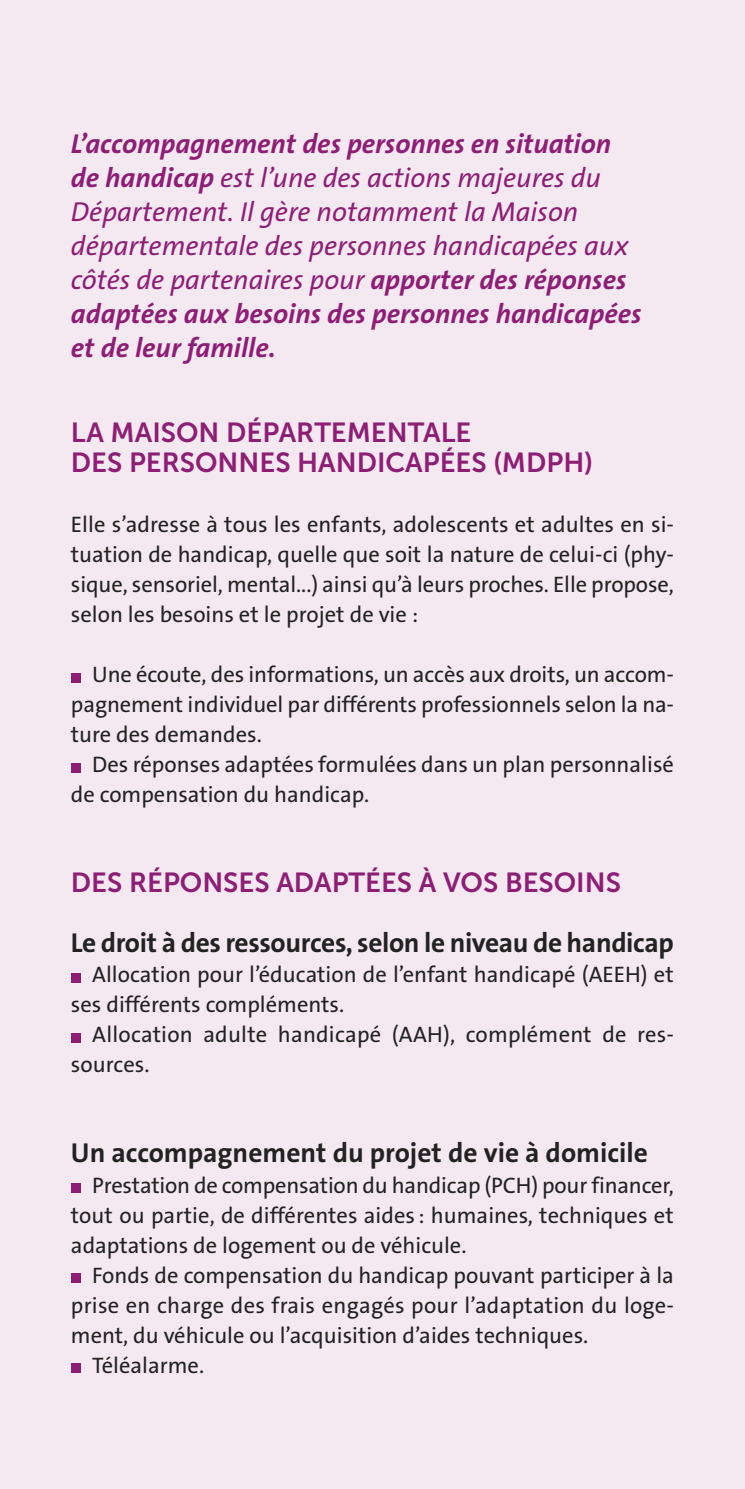
<style>
.page{position:relative;width:745px;height:1489px;background:#fff}
.page>*{position:absolute;margin:0;border:0;box-sizing:border-box;transform-origin:0 0}
.t1{font:italic 27.5px/34px "The Sans B5 Plain";color:#8e1e75}
.t2{font:italic 700 27.5px/34px "The Sans B7";color:#8e1e75}
.t3{font:700 27.5px "The Sans B7";letter-spacing:-.015em;color:#222221}
.t4{font:27.5px/30px "Museo Sans 700";color:#8e1e75}
.t5{font:22.5px/30px "The Sans B5 Plain";color:#222221;text-align:justify}
.s1{font-family:"The Sans B7";font-weight:700}
</style>
<div class="page">
<div style="left:0;top:0;width:744px;height:1488px;background:#f4e9f1"></div>
<div style="left:71px;top:673px;width:9px;height:9px;background:#8e1e75"></div>
<div style="left:71px;top:763px;width:9px;height:9px;background:#8e1e75"></div>
<div style="left:71px;top:973px;width:9px;height:9px;background:#8e1e75"></div>
<div style="left:71px;top:1033px;width:9px;height:9px;background:#8e1e75"></div>
<div style="left:71px;top:1183px;width:9px;height:9px;background:#8e1e75"></div>
<div style="left:71px;top:1363px;width:9px;height:9px;background:#8e1e75"></div>
<div style="left:71px;top:1273px;width:9px;height:9px;background:#8e1e75"></div>
<p class="t2" style="left:71px;top:127px;width:541px">L’accompagnement des personnes en situation</p>
<p class="t1" style="left:71px;top:161px;width:558px"><span class="s1">de handicap</span> est l’une des actions majeures du Département. Il gère notamment la Maison départementale des personnes handicapées aux côtés de partenaires pour <span class="s1">apporter des réponses</span></p>
<p class="t2" style="left:71px;top:297px;width:571px">adaptées aux besoins des personnes handicapées et de leur famille.</p>
<p class="t4" style="left:71px;top:417px;width:523px">LA MAISON DÉPARTEMENTALE<br>DES PERSONNES HANDICAPÉES (MDPH)</p>
<p class="t5" style="left:71px;top:510px;width:604px">Elle s’adresse à tous les enfants, adolescents et adultes en si&shy;tuation de handicap, quelle que soit la nature de celui-ci (phy&shy;sique, sensoriel, mental...) ainsi qu’à leurs proches. Elle propose, selon les besoins et le projet de vie :</p>
<p class="t5" style="left:71px;top:660px;width:604px;text-indent:21px">Une écoute, des informations, un accès aux droits, un accom&shy;pagnement individuel par différents professionnels selon la na&shy;ture des demandes.</p>
<p class="t5" style="left:71px;top:750px;width:604px;text-indent:21px">Des réponses adaptées formulées dans un plan personnalisé de compensation du handicap.</p>
<p class="t4" style="left:71px;top:867px;width:551px">DES RÉPONSES ADAPTÉES À VOS BESOINS</p>
<p class="t3" style="left:71px;top:928px;width:604px">Le droit à des ressources, selon le niveau de handicap</p>
<p class="t5" style="left:71px;top:960px;width:604px;text-indent:21px">Allocation pour l’éducation de l’enfant handicapé (AEEH) et ses différents compléments.</p>
<p class="t5" style="left:71px;top:1020px;width:604px;text-indent:21px">Allocation adulte handicapé (AAH), complément de res&shy;sources.</p>
<p class="t3" style="left:71px;top:1138px;width:578px">Un accompagnement du projet de vie à domicile</p>
<p class="t5" style="left:71px;top:1170px;width:604px;text-indent:21px">Prestation de compensation du handicap (PCH) pour financer, tout ou partie, de différentes aides : humaines, techniques et adaptations de logement ou de véhicule.</p>
<p class="t5" style="left:92px;top:1260px;width:583px">Fonds de compensation du handicap pouvant participer à la</p>
<p class="t5" style="left:71px;top:1290px;width:604px">prise en charge des frais engagés pour l’adaptation du loge-</p>
<p class="t5" style="left:71px;top:1320px;width:518px">ment, du véhicule ou l’acquisition d’aides techniques.</p>
<p class="t5" style="left:92px;top:1350px;width:113px">Téléalarme.</p>
</div>
